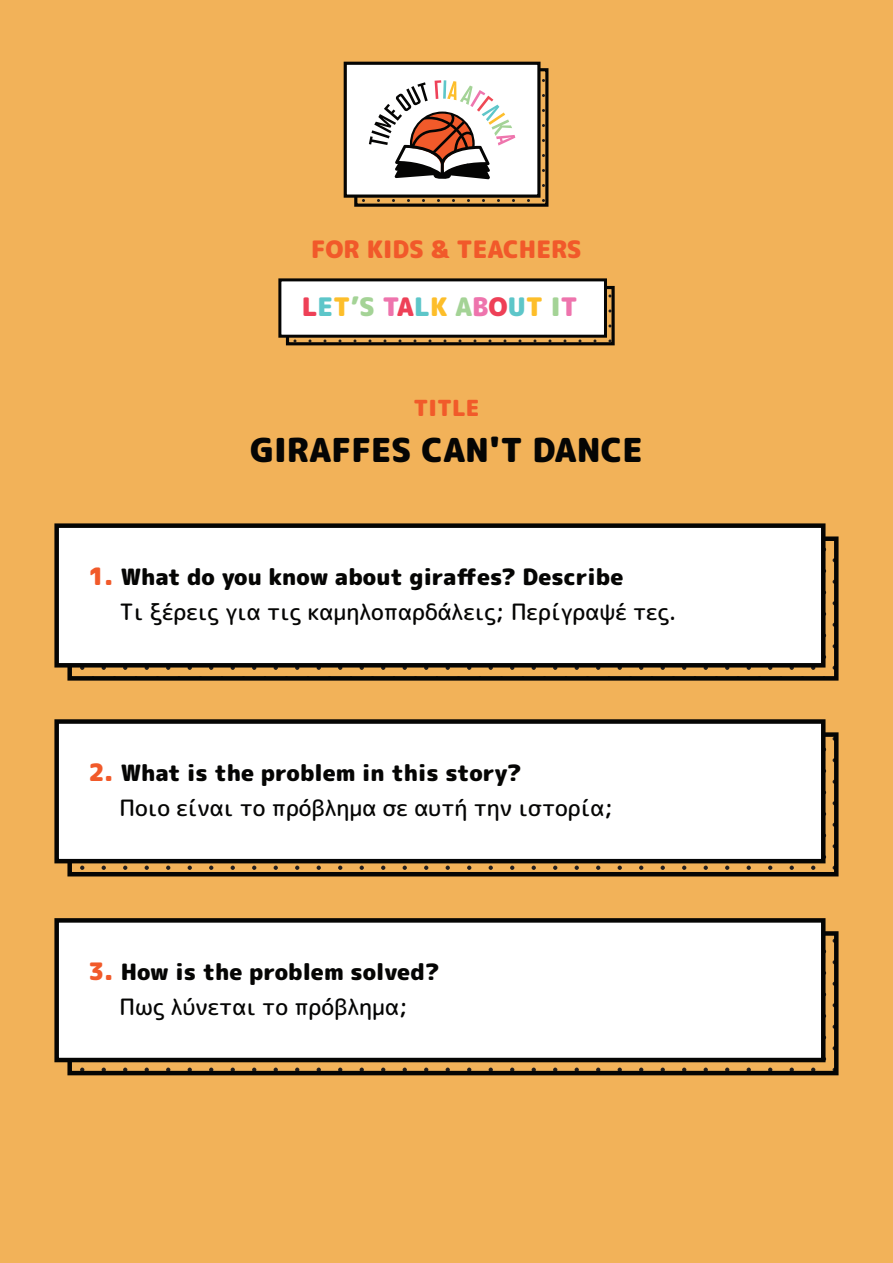
<style>
.page{position:relative;width:893px;height:1263px;background:#f2b259}
.page>*{position:absolute;margin:0;border:0;box-sizing:border-box;transform-origin:0 0}
.t1{font:900 33px "Rounded Mplus 1 c";color:#050504}
.t2{font:900 25.5px "Rounded Mplus 1 c";color:#a4d396}
.t3{font:900 24px "Rounded Mplus 1 c";color:#f1592a}
.t4{font:500 22.5px/34.5px "Rounded Mplus 1 c";color:#050504}
.t5{font:900 22.5px/34.5px "Rounded Mplus 1 c";color:#050504;text-align:center}
.t6{font:900 22.2px "Rounded Mplus 1 c";color:#f15a2a}
.s1{color:#ee4057}
.s2{color:#5dc6c9}
.s3{color:#fdbe2a}
.s4{color:#ee74ad}
.s5{font-weight:900;font-size:24px;color:#f15a2a}
.s6{font-weight:900}
.s7{font-size:24px;color:#f15a2a}
.s8{font-weight:500}
</style>
<div class="page">
<svg style="left:67px;top:536px;width:771px;height:145px"></svg>
<div style="left:54px;top:523px;width:771px;height:144px;background:#fff;border:4px solid #050504"></div>
<svg style="left:67px;top:732px;width:771px;height:144px"></svg>
<div style="left:54px;top:719px;width:771px;height:144px;background:#fff;border:4px solid #050504"></div>
<svg style="left:67px;top:931px;width:771px;height:144px"></svg>
<div style="left:54px;top:918px;width:771px;height:144px;background:#fff;border:4px solid #050504"></div>
<svg style="left:354px;top:68px;width:194px;height:139px"></svg>
<div style="left:344px;top:62px;width:196px;height:136px;background:#fff;border:3px solid #050504"></div>
<svg style="left:369px;top:80px;width:146px;height:100px"></svg>
<svg style="left:286px;top:286px;width:329px;height:59px"></svg>
<div style="left:278px;top:278px;width:329px;height:60px;background:#fff;border:3px solid #050504"></div>
<p class="t3" style="left:311px;top:233px;width:272px">FOR KIDS &amp; TEACHERS</p>
<p class="t2" style="left:302px;top:289px;width:278px"><span class="s1">L</span><span class="s2">E</span><span class="s3">T</span>’S <span class="s4">T</span><span class="s1">A</span><span class="s2">L</span><span class="s3">K</span> A<span class="s4">B</span><span class="s1">O</span><span class="s2">U</span><span class="s3">T</span> I<span class="s4">T</span></p>
<p class="t6" style="left:413px;top:392px;width:67px">TITLE</p>
<h1 class="t1" style="left:250px;top:427px;width:394px">GIRAFFES CAN'T DANCE</h1>
<p class="t4" style="left:120px;top:560px;width:558px;text-indent:-31px"><span class="s5">1.</span> <span class="s6">What do you know about giraffes? Describe<br></span>Τι ξέρεις για τις καμηλοπαρδάλεις; Περίγραψέ τες.</p>
<p class="t4" style="left:120px;top:756px;width:495px;text-indent:-31px"><span class="s5">2.</span> <span class="s6">What is the problem in this story?<br></span>Ποιo είναι το πρόβλημα σε αυτή την ιστορία;</p>
<p class="t5" style="left:88px;top:955px;width:353px"><span class="s7">3.</span> How is the problem solved?<br><span class="s8">Πως λύνεται το πρόβλημα;</span></p>
</div>
